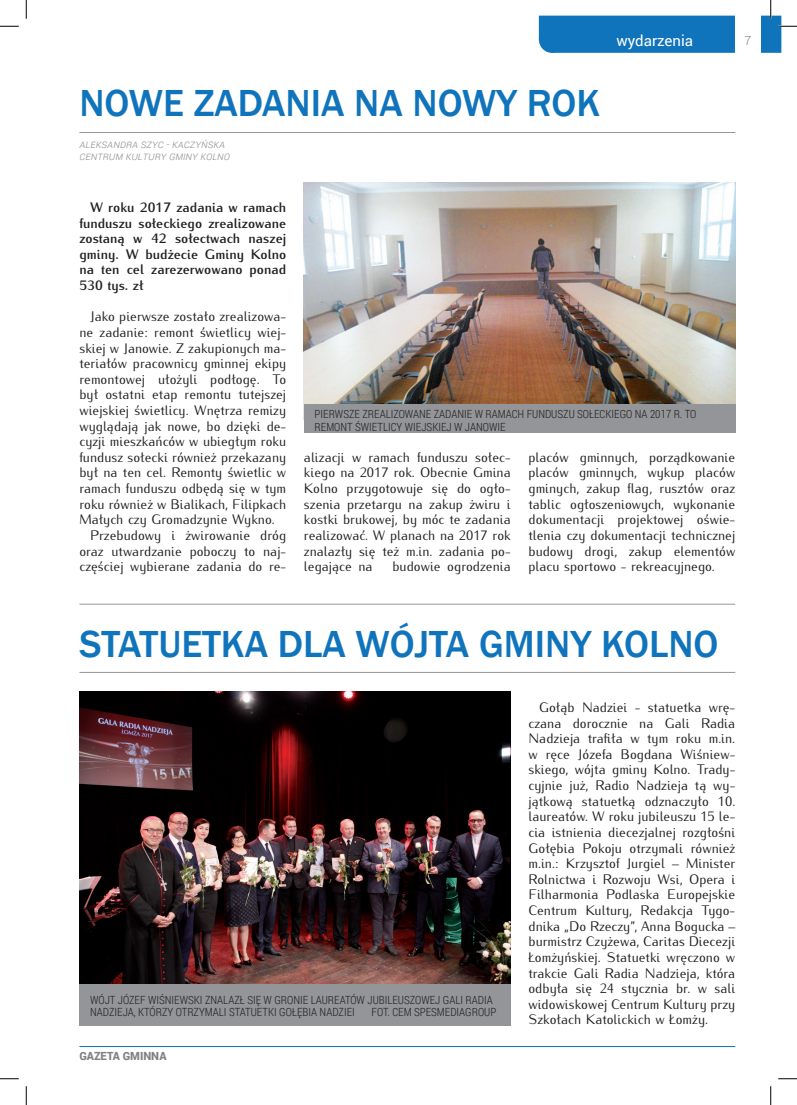
<style>
.page{position:relative;width:797px;height:1105px;background:#fff}
.page>*{position:absolute;margin:0;border:0;box-sizing:border-box;transform-origin:0 0}
.t1{font:500 38.75px "Franklin Gothic";color:#1074bc}
.t2{font:15px "Roboto";color:#fff}
.t3{font:13.75px/15.6px "Iwona";color:#231f20;text-align:justify}
.t4{font:700 13.75px/15.6px "Iwona";color:#231f20;text-align:justify}
.t5{font:300 12.5px "Roboto";color:#808285}
.t6{font:300 11.25px/12.5px "Roboto Condensed";color:#231f20}
.t7{font:italic 300 11.25px/12.5px "Roboto";color:#939598}
.t8{font:900 11.25px "Roboto";color:#808285}
</style>
<div class="page">
<hr style="left:79px;top:1046px;width:656px;height:1px;background:#1074bc">
<div style="left:79px;top:983px;width:432px;height:42px;background:#939598"></div>
<hr style="left:79px;top:604px;width:656px;height:1px;background:#939598">
<hr style="left:79px;top:672px;width:656px;height:1px;background:#939598">
<img style="left:79px;top:691px;width:432px;height:292px">
<hr style="left:79px;top:132px;width:656px;height:1px;background:#939598">
<img style="left:304px;top:182px;width:431px;height:222px">
<div style="left:304px;top:404px;width:431px;height:29px;background:#939598"></div>
<svg style="left:0;top:25px;width:19px;height:2px"></svg>
<svg style="left:0;top:1078px;width:19px;height:1px"></svg>
<svg style="left:778px;top:1078px;width:19px;height:1px"></svg>
<svg style="left:25px;top:0;width:2px;height:19px"></svg>
<svg style="left:25px;top:1086px;width:2px;height:19px"></svg>
<svg style="left:539px;top:0;width:258px;height:53px"></svg>
<svg style="left:770px;top:1086px;width:1px;height:19px"></svg>
<h1 class="t1" style="left:79px;top:79px;width:522px">NOWE ZADANIA NA NOWY ROK</h1>
<p class="t7" style="left:79px;top:137px;width:152px">Aleksandra szyc - kaczyńska centrum kultury gminy kolno</p>
<p class="t2" style="left:616px;top:30px;width:78px">wydarzenia</p>
<p class="t5" style="left:744px;top:32px;width:8px">7</p>
<p class="t4" style="left:79px;top:199px;width:208px;text-indent:11px">W roku 2017 zadania w ramach funduszu sołeckiego zrealizowane zostaną w 42 sołectwach naszej gminy. W budżecie Gminy Kolno na ten cel zarezerwowano ponad 530 tys. zł</p>
<p class="t3" style="left:90px;top:308px;width:198px">Jako pierwsze zostało zrealizowa-</p>
<p class="t3" style="left:79px;top:323px;width:208px">ne zadanie: remont świetlicy wiej-</p>
<p class="t3" style="left:79px;top:339px;width:208px">skiej w Janowie. Z zakupionych ma-</p>
<p class="t3" style="left:79px;top:354px;width:208px">teriałów pracownicy gminnej ekipy</p>
<p class="t3" style="left:79px;top:370px;width:208px">remontowej ułożyli podłogę. To</p>
<p class="t3" style="left:79px;top:386px;width:208px">był ostatni etap remontu tutejszej</p>
<p class="t3" style="left:79px;top:401px;width:208px">wiejskiej świetlicy. Wnętrza remizy</p>
<p class="t3" style="left:79px;top:417px;width:208px">wyglądają jak nowe, bo dzięki de-</p>
<p class="t3" style="left:79px;top:433px;width:208px">cyzji mieszkańców w ubiegłym roku</p>
<p class="t3" style="left:79px;top:448px;width:208px">fundusz sołecki również przekazany</p>
<p class="t3" style="left:79px;top:464px;width:208px">był na ten cel. Remonty świetlic w</p>
<p class="t3" style="left:79px;top:479px;width:208px">ramach funduszu odbędą się w tym</p>
<p class="t3" style="left:79px;top:495px;width:208px">roku również w Bialikach, Filipkach</p>
<p class="t3" style="left:79px;top:511px;width:197px">Małych czy Gromadzynie Wykno.</p>
<p class="t3" style="left:90px;top:526px;width:198px">Przebudowy i żwirowanie dróg</p>
<p class="t3" style="left:79px;top:542px;width:208px">oraz utwardzanie poboczy to naj-</p>
<p class="t3" style="left:79px;top:558px;width:208px">częściej wybierane zadania do re-</p>
<p class="t6" style="left:314px;top:407px;width:28px">PIERWSZE</p>
<p class="t6" style="left:362px;top:407px;width:50px">ZREALIZOWANE</p>
<p class="t6" style="left:434px;top:407px;width:24px">ZADANIE</p>
<p class="t6" style="left:474px;top:407px;width:25px">W RAMAC</p>
<p class="t6" style="left:517px;top:407px;width:78px">H FUN DUSZU SOŁECKIEG</p>
<p class="t6" style="left:626px;top:407px;width:72px">O NA 2017 R. TO</p>
<p class="t6" style="left:314px;top:420px;width:118px">REMONT ŚWIETLICY WIEJSKIE</p>
<p class="t6" style="left:446px;top:420px;width:49px">J W JAN OWIE</p>
<p class="t3" style="left:304px;top:448px;width:208px">alizacji w ramach funduszu sołec&shy;kiego na 2017 rok. Obecnie Gmina Kolno przygotowuje się do ogło&shy;szenia przetargu na zakup żwiru i kostki brukowej, by móc te zadania realizować. W planach na 2017 rok znalazły się też m.in. zadania po&shy;legające na</p>
<p class="t3" style="left:392px;top:557px;width:120px">budowie ogrodzenia</p>
<p class="t3" style="left:528px;top:448px;width:208px">placów gminnych, porządkowanie placów gminnych, wykup placów gminych, zakup flag, rusztów oraz tablic ogłoszeniowych, wykonanie dokumentacji projektowej oświe&shy;tlenia czy dokumentacji technicznej budowy drogi, zakup elementów placu sportowo - rekreacyjnego.</p>
<h1 class="t1" style="left:79px;top:621px;width:640px">STATUETKA DLA WÓJTA GMINY KOLNO</h1>
<p class="t6" style="left:90px;top:993px;width:81px">WÓJT JÓZEF WIŚNIEWSKI</p>
<p class="t6" style="left:90px;top:993px;width:399px;text-indent:115px">ZNALAZŁ SI Ę W GRONIE LAUREATÓW JUBI LEUSZOWEJ GALI RADIA<br>NADZIEJA, KTÓRZY OTRZYMALI STATUETKI GOŁĘBIA NADZIEI</p>
<p class="t6" style="left:371px;top:1006px;width:125px">FOT. CEM SPESMEDIAGROUP</p>
<p class="t8" style="left:79px;top:1047px;width:89px">GAZETA GMINNA</p>
<p class="t3" style="left:528px;top:698px;width:208px;text-indent:11px">Gołąb Nadziei - statuetka wrę&shy;czana dorocznie na Gali Radia Nadzieja trafiła w tym roku m.in. w ręce Józefa Bogdana Wiśniew&shy;skiego, wójta gminy Kolno. Trady&shy;cyjnie już, Radio Nadzieja tą wy&shy;jątkową statuetką odznaczyło 10. laureatów. W roku jubileuszu 15 le&shy;cia istnienia diecezjalnej rozgłośni Gołębia Pokoju otrzymali również m.in.: Krzysztof Jurgiel – Minister Rolnictwa i Rozwoju Wsi, Opera i Filharmonia Podlaska Europejskie Centrum Kultury, Redakcja Tygo&shy;dnika „Do Rzeczy”, Anna Bogucka – burmistrz Czyżewa, Caritas Diecezji Łomżyńskiej. Statuetki wręczono w trakcie Gali Radia Nadzieja, która odbyła się 24 stycznia br. w sali widowiskowej Centrum Kultury przy Szkołach Katolickich w Łomży.</p>
</div>
